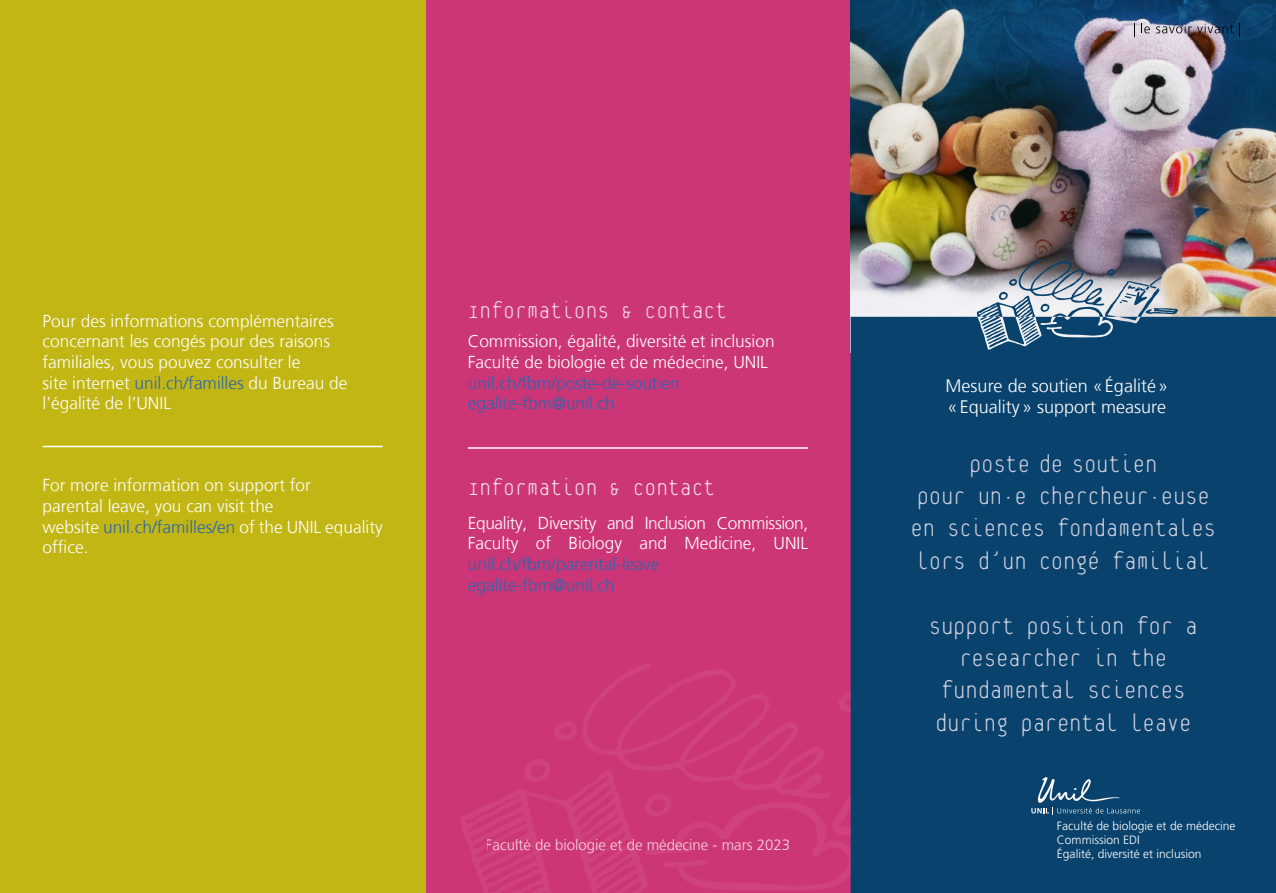
<style>
.page{position:relative;width:1276px;height:893px;background:#fff}
.page>*{position:absolute;margin:0;border:0;box-sizing:border-box;transform-origin:0 0}
.t1{font:100 27px/32.4px "Platelet";letter-spacing:-.01em;color:#ced0de;text-align:center}
.t2{font:100 25.5px "Platelet";color:#f5d7e4}
.t3{font:100 25.5px "Platelet";color:#f5dde6}
.t4{font:300 18px/21.6px "Frutiger LT Std";color:#fff}
.t5{font:300 17.25px/20.7px "Frutiger LT Std";color:#fff}
.t6{font:300 17.25px/20.7px "Frutiger LT Std";color:#2966b0}
.t7{font:300 17.25px/20.7px "Frutiger LT Std";letter-spacing:-.02em;color:#fff}
.t8{font:300 15px "Frutiger LT Std";color:#fff}
.t9{font:300 12px/14.4px "Frutiger LT Std";color:#fff}
.s1{color:#2966b0}
.s2{font-weight:400}
</style>
<div class="page">
<div style="left:425px;top:0;width:425px;height:893px;background:#cd3676"></div>
<img style="left:850px;top:0;width:426px;height:258px">
<svg style="left:850px;top:258px;width:426px;height:635px;background:#1f4f75"></svg>
<svg style="left:1134px;top:23px;width:1px;height:14px"></svg>
<svg style="left:1141px;top:23px;width:8px;height:10px"></svg>
<svg style="left:1156px;top:24px;width:35px;height:9px"></svg>
<svg style="left:1197px;top:24px;width:36px;height:9px"></svg>
<svg style="left:1239px;top:23px;width:1px;height:14px"></svg>
<svg style="left:461px;top:659px;width:679px;height:234px"></svg>
<div style="left:0;top:0;width:425px;height:893px;background:#c2b614"></div>
<hr style="left:43px;top:446px;width:340px;height:1px;background:#fff">
<hr style="left:468px;top:447px;width:340px;height:2px;background:#fff">
<p class="t5" style="left:43px;top:310px;width:306px">Pour des informations complémentaires concernant les congés pour des raisons familiales, vous pouvez consulter le<br>site internet <span class="s1">unil.ch/familles</span> du Bureau de l’égalité de l’UNIL</p>
<p class="t5" style="left:43px;top:475px;width:342px">For more information on support for<br>parental leave, you can visit the<br>website <span class="s1">unil.ch/familles/en</span> of the UNIL equality office.</p>
<h2 class="t2" style="left:468px;top:300px;width:261px">InformationS &amp; contact</h2>
<p class="t5" style="left:468px;top:331px;width:308px">Commission, égalité, diversité et inclusion<br>Faculté de biologie et de médecine, UNIL</p>
<p class="t6" style="left:468px;top:373px;width:213px">unil.ch/fbm/poste-de-soutien egalite-fbm@unil.ch</p>
<h2 class="t3" style="left:468px;top:478px;width:249px">Information &amp; contact</h2>
<p class="t7" style="left:468px;top:513px;width:342px">Equality, Diversity and Inclusion Commission,<br>Faculty of Biology and Medicine, UNIL</p>
<p class="t6" style="left:468px;top:554px;width:193px">unil.ch/fbm/parental-leave egalite-fbm@unil.ch</p>
<p class="t8" style="left:486px;top:837px;width:306px">Faculté de biologie et de médecine - mars 2023</p>
<p class="t4" style="left:945px;top:375px;width:224px">Mesure de soutien «Égalité» «Equality» support measure</p>
<h1 class="t1" style="left:910px;top:449px;width:307px">poste de soutien<br>pour un<span class="s2">·</span>e chercheur<span class="s2">·</span>euse en sciences fondamentales lors d’un congé familial</h1>
<h1 class="t1" style="left:929px;top:611px;width:270px">support position for a researcher in the fundamental sciences during parental leave</h1>
<p class="t9" style="left:1057px;top:818px;width:180px">Faculté de biologie et de médecine<br>Commission EDI<br>Égalité, diversité et inclusion</p>
</div>
